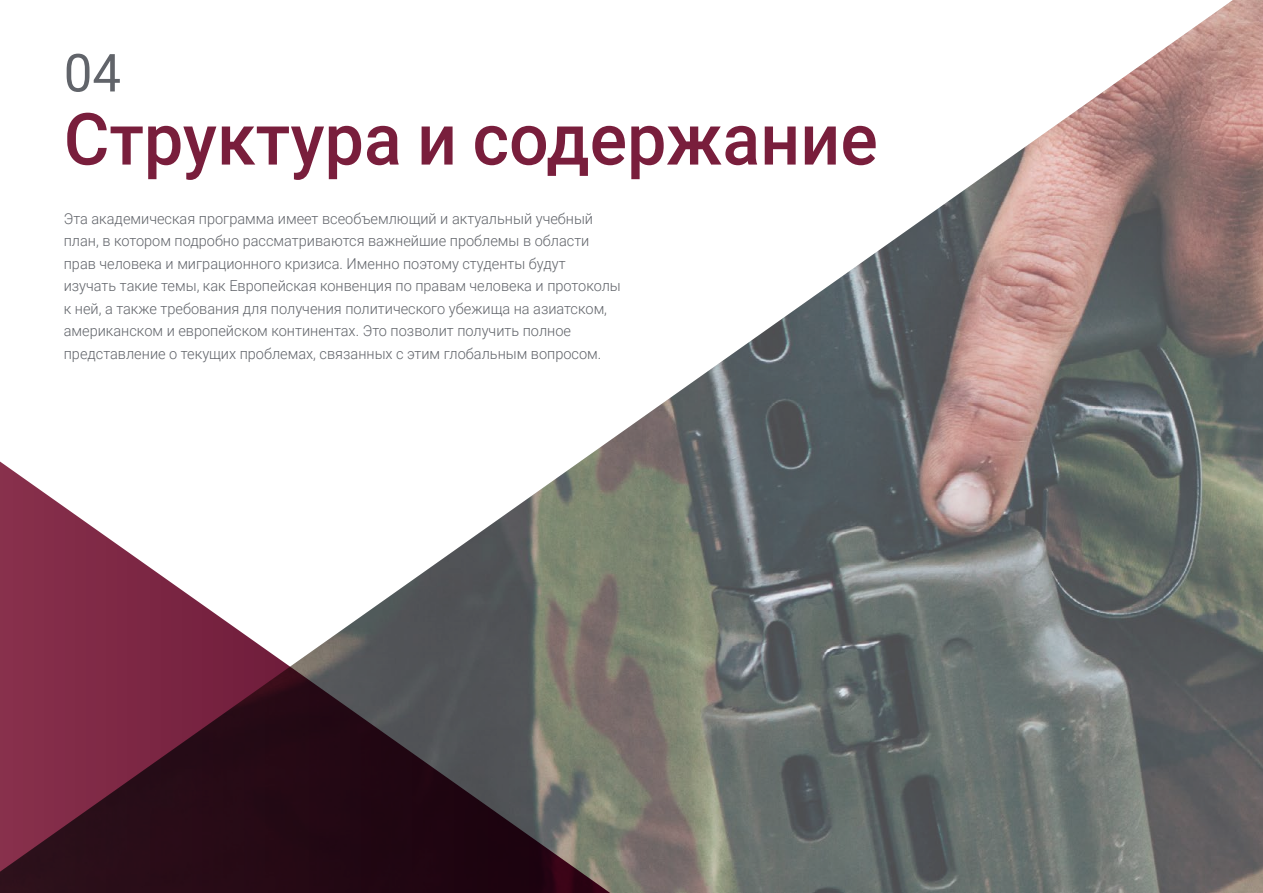
<style>
.page{position:relative;width:1263px;height:893px;background:#fff}
.page>*{position:absolute;margin:0;border:0;box-sizing:border-box;transform-origin:0 0}
.t1{font:500 72px "Roboto";color:#791e3c}
.t2{font:52.5px "Roboto";color:#61646a}
.t3{font:300 15px/22.5px "Roboto";color:#61646a}
</style>
<div class="page">
<img style="left:602px;top:0;width:661px;height:893px">
<svg style="left:0;top:446px;width:640px;height:447px"></svg>
<h2 class="t2" style="left:64px;top:36px;width:59px">04</h2>
<h1 class="t1" style="left:64px;top:89px;width:815px">Структура и содержание</h1>
<p class="t3" style="left:64px;top:207px;width:559px">Эта академическая программа имеет всеобъемлющий и актуальный учебный план, в котором подробно рассматриваются важнейшие проблемы в области прав человека и миграционного кризиса. Именно поэтому студенты будут изучать такие темы, как Европейская конвенция по правам человека и протоколы к ней, а также требования для получения политического убежища на азиатском, американском и европейском континентах. Это позволит получить полное представление о текущих проблемах, связанных с этим глобальным вопросом.</p>
</div>
